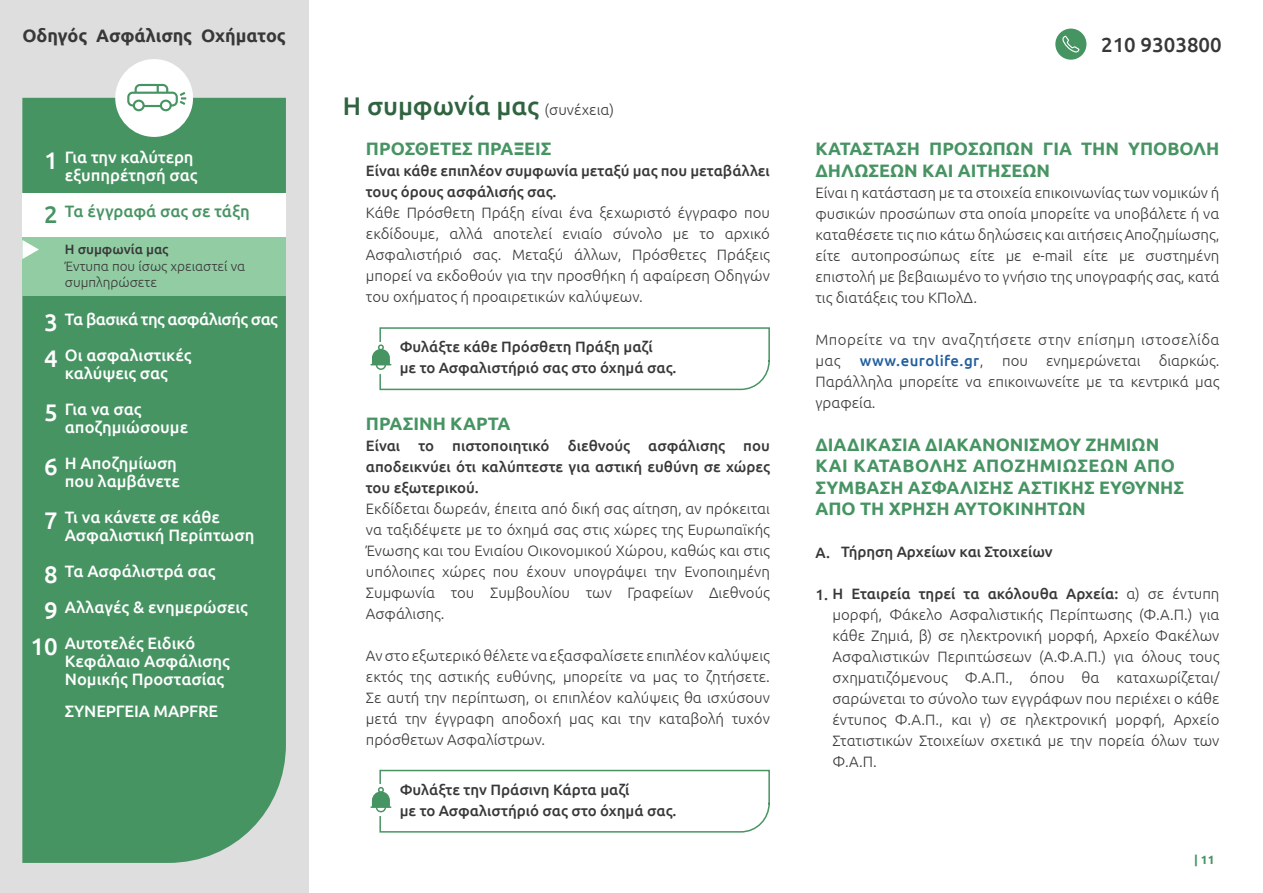
<style>
.page{position:relative;width:1263px;height:893px;background:#fff}
.page>*{position:absolute;margin:0;border:0;box-sizing:border-box;transform-origin:0 0}
.t1{font:500 25.5px "Ubuntu";color:#306340}
.t2{font:500 24px/36px "Ubuntu";color:#fff}
.t3{font:500 24px "Ubuntu";color:#479463}
.t4{font:500 20.4px "Ubuntu";color:#383838}
.t5{font:700 18px/21.6px "Ubuntu";color:#479463}
.t6{font:700 18px "Ubuntu";color:#383838}
.t7{font:500 16.5px/36px "Ubuntu";color:#fff}
.t8{font:500 16.5px/36px "Ubuntu";letter-spacing:-.03em;color:#fff}
.t9{font:500 16.5px "Ubuntu";color:#479463}
.t10{font:300 15px/21px "Ubuntu";color:#383838;text-align:justify}
.t11{font:500 15px/21px "Ubuntu";color:#383838}
.t12{font:300 15px/21px "Ubuntu";letter-spacing:.03em;color:#383838}
.t13{font:300 13.5px/16.5px "Ubuntu";color:#383838}
.t14{font:500 13.5px "Ubuntu";color:#383838}
.t15{font:700 12px "Ubuntu";color:#479463}
.s1{font-weight:300;font-size:15px;color:#383838}
.s2{font-weight:500;color:#215e9e}
.s3{font-weight:500}
</style>
<div class="page">
<div style="left:0;top:0;width:308px;height:893px;background:#dedede"></div>
<div style="left:22px;top:98px;width:264px;height:765px;background:#479463"></div>
<div style="left:115px;top:59px;width:78px;height:78px;background:#fff;border-radius:50%"></div>
<svg style="left:127px;top:84px;width:59px;height:27px"></svg>
<div style="left:1055px;top:29px;width:31px;height:31px;background:#479463;border-radius:50%"></div>
<svg style="left:1062px;top:35px;width:18px;height:18px"></svg>
<svg style="left:370px;top:327px;width:400px;height:64px"></svg>
<svg style="left:370px;top:769px;width:400px;height:64px"></svg>
<div style="left:22px;top:237px;width:264px;height:59px;background:#91cca3"></div>
<svg style="left:22px;top:240px;width:17px;height:19px"></svg>
<div style="left:22px;top:194px;width:264px;height:43px;background:#fff"></div>
<p class="t6" style="left:22px;top:25px;width:265px">Oδηγός Ασφάλισης Οχήματος</p>
<h2 class="t2" style="left:44px;top:142px;width:15px">1</h2>
<h2 class="t3" style="left:44px;top:199px;width:15px">2</h2>
<p class="t7" style="left:65px;top:148px;width:134px;line-height:18px">Για την καλύτερη εξυπηρέτησή σας</p>
<p class="t9" style="left:65px;top:201px;width:186px">Τα έγγραφά σας σε τάξη</p>
<p class="t14" style="left:65px;top:241px;width:105px">Η συμφωνία μας</p>
<p class="t13" style="left:65px;top:257px;width:182px">Έντυπα που ίσως χρειαστεί να συμπληρώσετε</p>
<p class="t8" style="left:65px;top:301px;width:214px">Τα βασικά της ασφάλισής σας<br>Οι ασφαλιστικές</p>
<p class="t7" style="left:65px;top:355px;width:104px">καλύψεις σας<br>Για να σας</p>
<p class="t7" style="left:65px;top:409px;width:125px">αποζημιώσουμε<br>Η Aποζημίωση</p>
<p class="t7" style="left:65px;top:463px;width:157px">που λαμβάνετε<br>Τι να κάνετε σε κάθε</p>
<p class="t7" style="left:65px;top:517px;width:191px">Ασφαλιστική Περίπτωση<br>Τα Ασφάλιστρά σας<br>Αλλαγές &amp; ενημερώσεις<br>Αυτοτελές Ειδικό</p>
<p class="t7" style="left:65px;top:652px;width:166px;line-height:18px">Κεφάλαιο Ασφάλισης<br>Νομικής Προστασίας</p>
<p class="t7" style="left:65px;top:692px;width:155px">ΣΥΝΕΡΓΕΙΑ MAPFRE</p>
<h2 class="t2" style="left:44px;top:304px;width:15px">3<br>4</h2>
<h2 class="t2" style="left:44px;top:394px;width:15px">5</h2>
<h2 class="t2" style="left:44px;top:448px;width:15px">6</h2>
<h2 class="t2" style="left:44px;top:502px;width:15px">7</h2>
<h2 class="t2" style="left:31px;top:556px;width:29px;text-align:center">8<br>9<br>10</h2>
<h1 class="t1" style="left:343px;top:89px;width:273px">H συμφωνία μας <span class="s1">(συνέχεια)</span></h1>
<p class="t5" style="left:366px;top:138px;width:187px">ΠΡΟΣΘΕΤΕΣ ΠΡΑΞΕΙΣ</p>
<p class="t11" style="left:366px;top:160px;width:405px">Είναι κάθε επιπλέον συμφωνία μεταξύ μας που μεταβάλλει τους όρους ασφάλισής σας.</p>
<p class="t10" style="left:366px;top:202px;width:405px">Κάθε Πρόσθετη Πράξη είναι ένα ξεχωριστό έγγραφο που εκδίδουμε, αλλά αποτελεί ενιαίο σύνολο με το αρχικό Ασφαλιστήριό σας. Μεταξύ άλλων, Πρόσθετες Πράξεις μπορεί να εκδοθούν για την προσθήκη ή αφαίρεση Οδηγών του οχήματος ή προαιρετικών καλύψεων.</p>
<p class="t11" style="left:400px;top:336px;width:278px">Φυλάξτε κάθε Πρόσθετη Πράξη μαζί<br>με το Ασφαλιστήριό σας στο όχημά σας.</p>
<p class="t5" style="left:366px;top:412px;width:146px">ΠΡΑΣΙΝΗ ΚΑΡΤΑ</p>
<p class="t11" style="left:366px;top:434px;width:405px;text-align:justify">Είναι το πιστοποιητικό διεθνούς ασφάλισης που αποδεικνύει ότι καλύπτεστε για αστική ευθύνη σε χώρες του εξωτερικού.</p>
<p class="t10" style="left:366px;top:497px;width:405px">Εκδίδεται δωρεάν, έπειτα από δική σας αίτηση, αν πρόκειται να ταξιδέψετε με το όχημά σας στις χώρες της Ευρωπαϊκής Ένωσης και του Ενιαίου Οικονομικού Χώρου, καθώς και στις υπόλοιπες χώρες που έχουν υπογράψει την Ενοποιημένη Συμφωνία του Συμβουλίου των Γραφείων Διεθνούς Ασφάλισης.</p>
<p class="t10" style="left:366px;top:644px;width:405px">Αν στο εξωτερικό θέλετε να εξασφαλίσετε επιπλέον καλύψεις εκτός της αστικής ευθύνης, μπορείτε να μας το ζητήσετε.<br>Σε αυτή την περίπτωση, οι επιπλέον καλύψεις θα ισχύσουν μετά την έγγραφη αποδοχή μας και την καταβολή τυχόν πρόσθετων Ασφαλίστρων.</p>
<p class="t11" style="left:400px;top:778px;width:278px">Φυλάξτε την Πράσινη Κάρτα μαζί<br>με το Ασφαλιστήριό σας στο όχημά σας.</p>
<h3 class="t4" style="left:1101px;top:32px;width:122px">210 9303800</h3>
<p class="t5" style="left:815px;top:138px;width:405px">ΚΑΤΑΣΤΑΣΗ ΠΡΟΣΩΠΩΝ ΓΙΑ ΤΗΝ ΥΠΟΒΟΛΗ<br>ΔΗΛΩΣΕΩΝ ΚΑΙ ΑΙΤΗΣΕΩΝ</p>
<p class="t10" style="left:815px;top:182px;width:405px">Είναι η κατάσταση με τα στοιχεία επικοινωνίας των νομικών ή φυσικών προσώπων στα οποία μπορείτε να υποβάλετε ή να καταθέσετε τις πιο κάτω δηλώσεις και αιτήσεις Αποζημίωσης, είτε αυτοπροσώπως είτε με e-mail είτε με συστημένη επιστολή με βεβαιωμένο το γνήσιο της υπογραφής σας, κατά τις διατάξεις του ΚΠολΔ.</p>
<p class="t12" style="left:815px;top:329px;width:405px">Μπορείτε να την αναζητήσετε στην επίσημη ιστοσελίδα μας</p>
<p class="t10" style="left:815px;top:350px;width:405px;text-indent:44px"><span class="s2">www.eurolife.gr</span>, που ενημερώνεται διαρκώς.<br>Παράλληλα μπορείτε να επικοινωνείτε με τα κεντρικά μας γραφεία.</p>
<p class="t5" style="left:815px;top:433px;width:370px">ΔΙΑΔΙΚΑΣΙΑ ΔΙΑΚΑΝΟΝΙΣΜΟΥ ΖΗΜΙΩΝ<br>ΚΑΙ ΚΑΤΑΒΟΛΗΣ ΑΠΟΖΗΜΙΩΣΕΩΝ ΑΠΟ<br>ΣΥΜΒΑΣΗ ΑΣΦΑΛΙΣΗΣ ΑΣΤΙΚΗΣ ΕΥΘΥΝΗΣ<br>ΑΠΟ ΤΗ ΧΡΗΣΗ ΑΥΤΟΚΙΝΗΤΩΝ</p>
<p class="t11" style="left:841px;top:541px;width:213px">Τήρηση Αρχείων και Στοιχείων</p>
<p class="t10" style="left:832px;top:583px;width:388px;text-indent:-17px"><span class="s3">1. Η Εταιρεία τηρεί τα ακόλουθα Αρχεία:</span> α) σε έντυπη μορφή, Φάκελο Ασφαλιστικής Περίπτωσης (Φ.Α.Π.) για κάθε Ζημιά, β) σε ηλεκτρονική μορφή, Αρχείο Φακέλων Ασφαλιστικών Περιπτώσεων (Α.Φ.Α.Π.) για όλους τους σχηματιζόμενους Φ.Α.Π., όπου θα καταχωρίζεται/ σαρώνεται το σύνολο των εγγράφων που περιέχει ο κάθε έντυπος Φ.Α.Π., και γ) σε ηλεκτρονική μορφή, Αρχείο Στατιστικών Στοιχείων σχετικά με την πορεία όλων των Φ.Α.Π.</p>
<p class="t11" style="left:815px;top:541px;width:16px">Α.</p>
<p class="t15" style="left:1194px;top:853px;width:22px">| 11</p>
</div>
